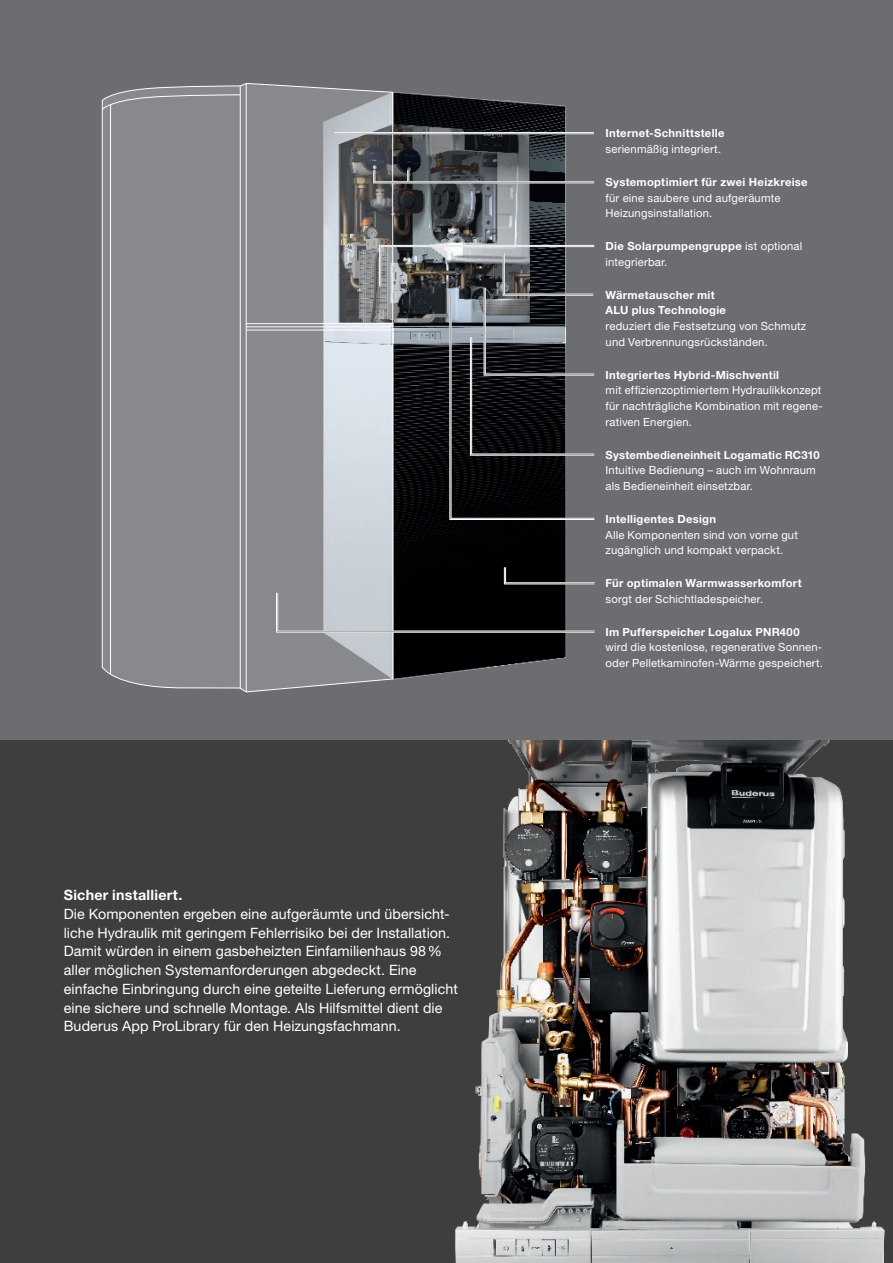
<style>
.page{position:relative;width:893px;height:1263px;background:#fff}
.page>*{position:absolute;margin:0;border:0;box-sizing:border-box;transform-origin:0 0}
.t1{font:14.25px/18.8px "Helvetica Neue LT Pro";letter-spacing:.005em;color:#fff}
.t2{font:700 14.25px "Helvetica Neue LT Pro";letter-spacing:.015em;color:#fff}
.t3{font:11.25px/15.8px "Helvetica Neue LT Pro";letter-spacing:.015em;color:#fff}
.t4{font:700 11.25px/15.8px "Helvetica Neue LT Pro";letter-spacing:.025em;color:#fff}
.s1{font-weight:700}
</style>
<div class="page">
<div style="left:0;top:0;width:893px;height:769px;background:#6c6d70"></div>
<div style="left:0;top:741px;width:893px;height:522px;background:#3e3e3f"></div>
<img style="left:443px;top:740px;width:450px;height:523px">
<img style="left:245px;top:82px;width:349px;height:611px">
<svg style="left:102px;top:83px;width:291px;height:609px;background:#919296"></svg>
<hr style="left:240px;top:86px;width:1px;height:602px;background:#fff">
<hr style="left:246px;top:83px;width:1px;height:609px;background:#fff">
<svg style="left:102px;top:94px;width:139px;height:16px;background:#919194"></svg>
<hr style="left:110px;top:104px;width:1px;height:570px;background:#fff">
<hr style="left:246px;top:323px;width:147px;height:1px;background:#fff">
<hr style="left:246px;top:327px;width:147px;height:1px;background:#fff">
<hr style="left:246px;top:330px;width:147px;height:1px;background:#fff">
<hr style="left:334px;top:133px;width:260px;height:1px;background:#fff">
<hr style="left:334px;top:132px;width:260px;height:1px;background:#fff">
<svg style="left:378px;top:244px;width:217px;height:277px;background:#444649"></svg>
<svg style="left:275px;top:591px;width:320px;height:42px;background:#525356"></svg>
<svg style="left:503px;top:565px;width:92px;height:20px"></svg>
<svg style="left:372px;top:168px;width:223px;height:16px"></svg>
<p class="t2" style="left:64px;top:886px;width:120px">Sicher installiert.</p>
<p class="t1" style="left:64px;top:904px;width:396px">Die Komponenten ergeben eine aufgeräumte und übersicht&shy;liche Hydraulik mit geringem Fehlerrisiko bei der Installation.<br>Damit würden in einem gasbeheizten Einfamilienhaus 98% aller möglichen Systemanforderungen abgedeckt. Eine einfache Einbringung durch eine geteilte Lieferung ermöglicht eine sichere und schnelle Montage. Als Hilfsmittel dient die Buderus App ProLibrary für den Heizungsfachmann.</p>
<p class="t4" style="left:606px;top:125px;width:120px">Internet-Schnittstelle</p>
<p class="t3" style="left:606px;top:141px;width:117px">serienmäßig integriert.</p>
<p class="t4" style="left:606px;top:174px;width:204px">Systemoptimiert für zwei Heizkreise</p>
<p class="t3" style="left:606px;top:189px;width:176px">für eine saubere und aufgeräumte<br>Heizungsinstallation.</p>
<p class="t3" style="left:606px;top:238px;width:198px"><span class="s1">Die Solarpumpengruppe</span> ist optional integrierbar.</p>
<p class="t4" style="left:606px;top:286px;width:122px">Wärmetauscher mit<br>ALU plus Technologie</p>
<p class="t3" style="left:606px;top:318px;width:202px">reduziert die Festsetzung von Schmutz und Verbrennungsrückständen.</p>
<p class="t4" style="left:606px;top:366px;width:175px">Integriertes Hybrid-Mischventil</p>
<p class="t3" style="left:606px;top:382px;width:219px;text-align:justify">mit effizienzoptimiertem Hydraulikkonzept für nachträgliche Kombination mit regene&shy;rativen Energien.</p>
<p class="t4" style="left:606px;top:446px;width:216px">Systembedieneinheit Logamatic RC310</p>
<p class="t3" style="left:606px;top:462px;width:212px">Intuitive Bedienung – auch im Wohnraum als Bedieneinheit einsetzbar.</p>
<p class="t4" style="left:606px;top:511px;width:112px">Intelligentes Design</p>
<p class="t3" style="left:606px;top:526px;width:194px">Alle Komponenten sind von vorne gut zugänglich und kompakt verpackt.</p>
<p class="t4" style="left:606px;top:575px;width:198px">Für optimalen Warmwasserkomfort</p>
<p class="t3" style="left:606px;top:591px;width:159px">sorgt der Schichtladespeicher.</p>
<p class="t4" style="left:606px;top:623px;width:196px">Im Pufferspeicher Logalux PNR400</p>
<p class="t3" style="left:606px;top:639px;width:219px">wird die kostenlose, regenerative Sonnen&shy;oder Pelletkaminofen-Wärme gespeichert.</p>
</div>
